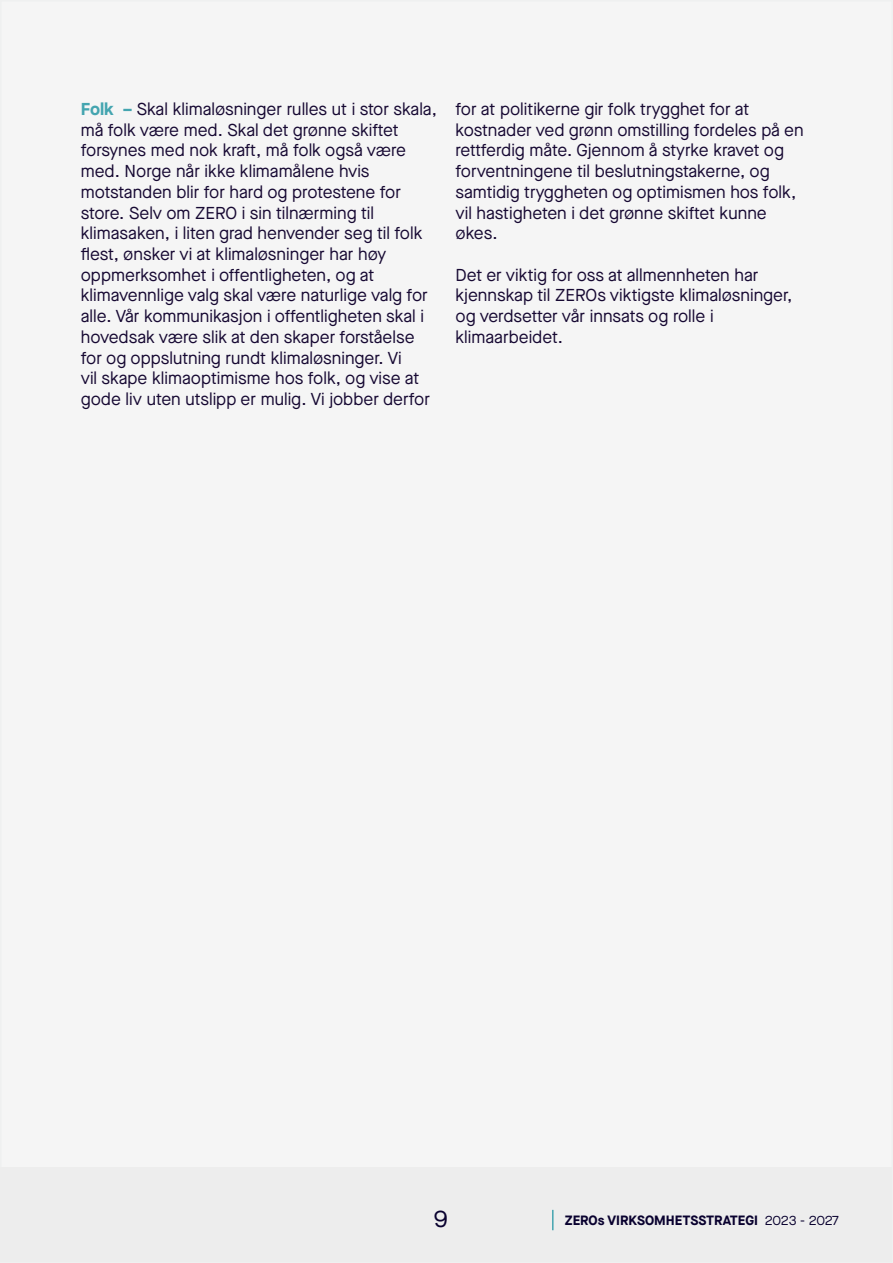
<style>
.page{position:relative;width:893px;height:1263px;background:#fff}
.page>*{position:absolute;margin:0;border:0;box-sizing:border-box;transform-origin:0 0}
.t1{font:24px "Maison Neue";color:#09012f}
.t2{font:17.25px/20.7px "Maison Neue";color:#160832}
.t3{font:700 13.5px "Maison Neue";color:#09012f}
.s1{font-weight:700;color:#44a5b0}
.s2{font-weight:400}
</style>
<div class="page">
<div style="left:1px;top:1px;width:891px;height:1261px;background:#f5f5f5"></div>
<div style="left:1px;top:1167px;width:891px;height:95px;background:#ededed"></div>
<hr style="left:552px;top:1210px;width:2px;height:20px;background:#44a5b0">
<p class="t2" style="left:81px;top:99px;width:358px"><span class="s1">Folk –</span> Skal klimaløsninger rulles ut i stor skala, må folk være med. Skal det grønne skiftet forsynes med nok kraft, må folk også være med. Norge når ikke klimamålene hvis motstanden blir for hard og protestene for store. Selv om ZERO i sin tilnærming til klimasaken, i liten grad henvender seg til folk flest, ønsker vi at klimaløsninger har høy oppmerksomhet i offentligheten, og at klimavennlige valg skal være naturlige valg for alle. Vår kommunikasjon i offentligheten skal i hovedsak være slik at den skaper forståelse for og oppslutning rundt klimaløsninger. Vi<br>vil skape klimaoptimisme hos folk, og vise at gode liv uten utslipp er mulig. Vi jobber derfor</p>
<p class="t2" style="left:455px;top:99px;width:350px">for at politikerne gir folk trygghet for at kostnader ved grønn omstilling fordeles på en rettferdig måte. Gjennom å styrke kravet og</p>
<p class="t2" style="left:455px;top:161px;width:342px">forventningene til beslutningstakerne, og samtidig tryggheten og optimismen hos folk, vil hastigheten i det grønne skiftet kunne økes.</p>
<p class="t2" style="left:455px;top:264px;width:338px">Det er viktig for oss at allmennheten har kjennskap til ZEROs viktigste klimaløsninger, og verdsetter vår innsats og rolle i klimaarbeidet.</p>
<p class="t1" style="left:434px;top:1203px;width:16px">9</p>
<p class="t3" style="left:565px;top:1210px;width:276px">ZEROs VIRKSOMHETSSTRATEGI <span class="s2">2023 - 2027</span></p>
</div>
